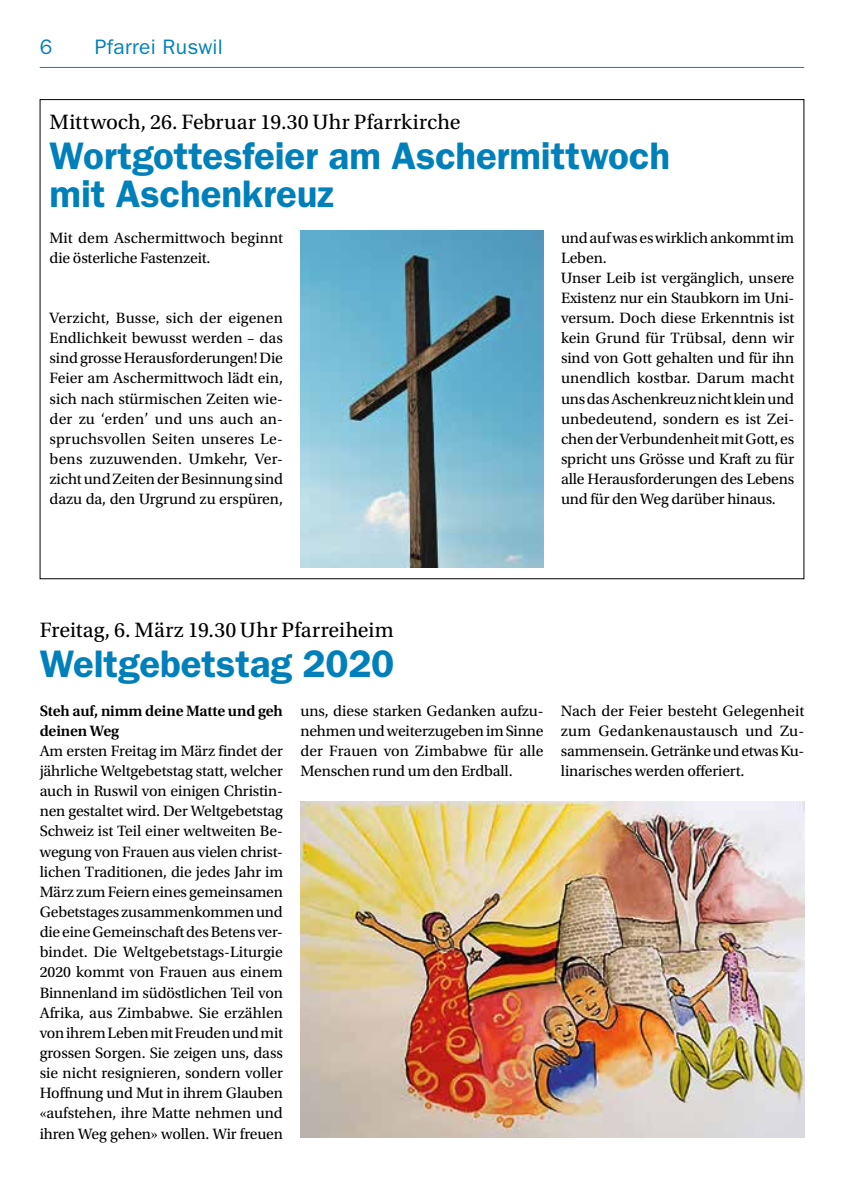
<style>
.page{position:relative;width:844px;height:1191px;background:#fff}
.page>*{position:absolute;margin:0;border:0;box-sizing:border-box;transform-origin:0 0}
.t1{font:600 38.5px/38.5px "ITC Franklin Gothic Std";letter-spacing:-.005em;color:#0080ba}
.t2{font:21.88px "Utopia Std";color:#000}
.t3{font:21px "ITC Franklin Gothic Std";letter-spacing:.01em;color:#0080ba}
.t4{font:15.75px/20.1px "Utopia Std";letter-spacing:-.01em;color:#000;text-align:justify}
.t5{font:600 15.75px/20.1px "Utopia Std";letter-spacing:-.01em;color:#000}
</style>
<div class="page">
<hr style="left:40px;top:67px;width:764px;height:1px;background:#0080ba">
<img style="left:300px;top:231px;width:243px;height:336px">
<img style="left:300px;top:801px;width:504px;height:336px">
<h3 class="t3" style="left:40px;top:35px;width:14px">6</h3>
<h3 class="t3" style="left:95px;top:35px;width:129px">Pfarrei Ruswil</h3>
<h2 class="t2" style="left:50px;top:110px;width:412px">Mittwoch, 26. Februar 19.30 Uhr Pfarrkirche</h2>
<h1 class="t1" style="left:50px;top:136px;width:621px">Wortgottesfeier am Aschermittwoch mit Aschenkreuz</h1>
<p class="t4" style="left:561px;top:228px;width:235px;text-align:left">und auf was es wirklich ankommt im<br>Leben.<br>Unser Leib ist vergänglich, unsere<br>Existenz nur ein Staubkorn im Uni&shy;versum. Doch diese Erkenntnis ist kein Grund für Trübsal, denn wir sind von Gott gehalten und für ihn unendlich kostbar. Darum macht uns das Aschenkreuz nicht klein und unbedeutend, sondern es ist Zei&shy;chen der Verbundenheit mit Gott, es spricht uns Grösse und Kraft zu für alle Herausforderungen des Lebens und für den Weg darüber hinaus.</p>
<p class="t4" style="left:50px;top:228px;width:235px">Mit dem Aschermittwoch beginnt die österliche Fastenzeit.</p>
<p class="t4" style="left:50px;top:308px;width:235px">Verzicht, Busse, sich der eigenen Endlichkeit bewusst werden – das sind grosse Herausforderungen! Die Feier am Aschermittwoch lädt ein, sich nach stürmischen Zeiten wie&shy;der zu ‘erden’ und uns auch an&shy;spruchsvollen Seiten unseres Le&shy;bens zuzuwenden. Umkehr, Ver&shy;zicht und Zeiten der Besinnung sind dazu da, den Urgrund zu erspüren,</p>
<h2 class="t2" style="left:40px;top:618px;width:355px">Freitag, 6. März 19.30 Uhr Pfarreiheim</h2>
<h1 class="t1" style="left:40px;top:645px;width:356px">Weltgebetstag 2020</h1>
<p class="t5" style="left:40px;top:700px;width:245px">Steh auf, nimm deine Matte und geh deinen Weg</p>
<p class="t4" style="left:40px;top:741px;width:245px">Am ersten Freitag im März findet der jährliche Weltgebetstag statt, welcher auch in Ruswil von einigen Christin&shy;nen gestaltet wird. Der Weltgebetstag Schweiz ist Teil einer weltweiten Be&shy;wegung von Frauen aus vielen christ&shy;lichen Traditionen, die jedes Jahr im März zum Feiern eines gemeinsamen Gebetstages zusammenkommen und die eine Gemeinschaft des Betens ver&shy;bindet. Die Weltgebetstags-Liturgie 2020 kommt von Frauen aus einem Binnenland im südöstlichen Teil von Afrika, aus Zimbabwe. Sie erzählen von ihrem Leben mit Freuden und mit grossen Sorgen. Sie zeigen uns, dass sie nicht resignieren, sondern voller Hoffnung und Mut in ihrem Glauben «aufstehen, ihre Matte nehmen und ihren Weg gehen» wollen. Wir freuen</p>
<p class="t4" style="left:300px;top:701px;width:245px">uns, diese starken Gedanken aufzu&shy;nehmen und weiterzugeben im Sinne der Frauen von Zimbabwe für alle Menschen rund um den Erdball.</p>
<p class="t4" style="left:561px;top:701px;width:245px">Nach der Feier besteht Gelegenheit zum Gedankenaustausch und Zu&shy;sammensein. Getränke und etwas Ku&shy;linarisches werden offeriert.</p>
</div>
